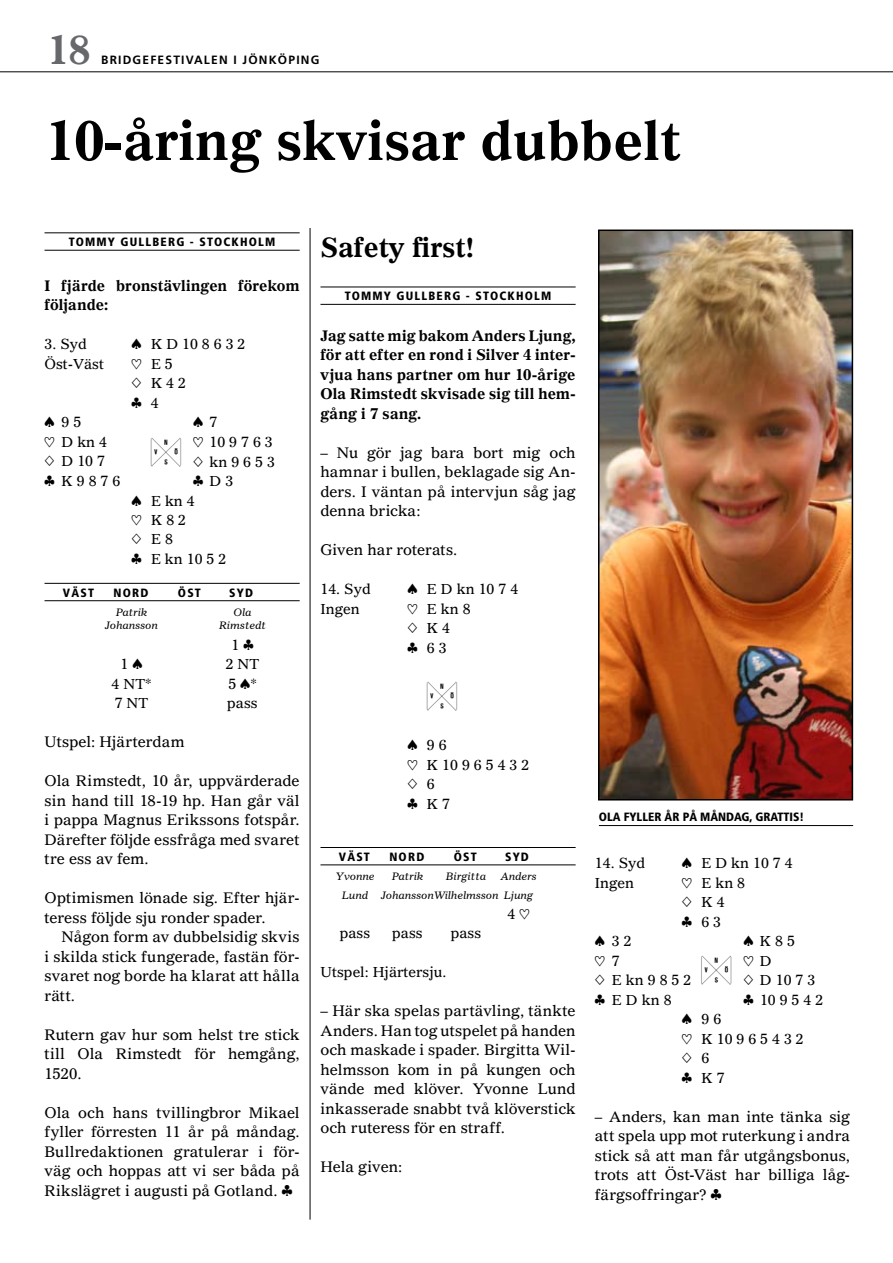
<style>
.page{position:relative;width:893px;height:1263px;background:#fff}
.page>*{position:absolute;margin:0;border:0;box-sizing:border-box;transform-origin:0 0}
.t1{font:700 54px "Gazette Bridge";color:#000}
.t2{font:40.5px "Gazette Bridge";color:#000}
.t3{font:700 39px "Gazette Bridge";color:#67686b}
.t4{font:700 27px "Gazette Bridge";color:#000}
.t5{font:15px/19.5px "Gazette Bridge";color:#000;text-align:justify}
.t6{font:700 15px/19.5px "Gazette Bridge";letter-spacing:.005em;color:#000;text-align:justify}
.t7{font:14.25px/19.5px "Gazette Bridge";color:#000}
.t8{font:900 condensed 12px "Frutiger";letter-spacing:.1em;color:#000}
.t9{font:700 12px "Frutiger";letter-spacing:.1em;color:#000}
.t10{font:italic 10.5px "Gazette LH";color:#000}
</style>
<div class="page">
<hr style="left:0;top:72px;width:893px;height:1px;background:#000">
<hr style="left:320px;top:287px;width:256px;height:1px;background:#000">
<hr style="left:320px;top:304px;width:256px;height:1px;background:#000">
<hr style="left:320px;top:847px;width:256px;height:1px;background:#000">
<hr style="left:320px;top:865px;width:256px;height:1px;background:#000">
<hr style="left:45px;top:233px;width:255px;height:1px;background:#000">
<hr style="left:45px;top:250px;width:255px;height:1px;background:#000">
<hr style="left:45px;top:583px;width:255px;height:1px;background:#000">
<hr style="left:45px;top:600px;width:255px;height:1px;background:#000">
<hr style="left:310px;top:228px;width:1px;height:992px;background:#000">
<img style="left:601px;top:233px;width:249px;height:564px">
<div style="left:598px;top:230px;width:255px;height:570px;border:2px solid #000"></div>
<hr style="left:599px;top:825px;width:254px;height:1px;background:#000">
<h3 class="t3" style="left:47px;top:26px;width:45px">18</h3>
<p class="t9" style="left:101px;top:53px;width:220px">BRIDGEFESTIVALEN I JÖNKÖPING</p>
<h1 class="t1" style="left:45px;top:106px;width:637px">10-åring skvisar dubbelt</h1>
<p class="t8" style="left:69px;top:235px;width:18px">TOMMY</p>
<p class="t8" style="left:121px;top:235px;width:18px">GULLBERG</p>
<p class="t8" style="left:190px;top:235px;width:26px">- STOC</p>
<p class="t8" style="left:232px;top:235px;width:18px">KHOLM</p>
<p class="t6" style="left:45px;top:276px;width:257px">I fjärde bronstävlingen förekom följande:</p>
<p class="t7" style="left:45px;top:334px;width:44px">3. Syd</p>
<p class="t7" style="left:132px;top:334px;width:115px">[ K D 10 8 6 3 2</p>
<p class="t7" style="left:45px;top:354px;width:61px">Öst-Väst</p>
<p class="t7" style="left:131px;top:354px;width:56px">] E 5 { K 4 2 } 4</p>
<p class="t7" style="left:44px;top:412px;width:38px">[ 9 5</p>
<p class="t7" style="left:193px;top:412px;width:26px">[ 7</p>
<p class="t7" style="left:44px;top:432px;width:64px">] D kn 4</p>
<p class="t7" style="left:193px;top:432px;width:81px">] 10 9 7 6 3</p>
<p class="t7" style="left:44px;top:451px;width:62px">{ D 10 7</p>
<h2 class="t2" style="left:151px;top:427px;width:31px">¤</h2>
<p class="t7" style="left:193px;top:451px;width:83px">{ kn 9 6 5 3</p>
<p class="t7" style="left:45px;top:471px;width:77px">} K 9 8 7 6</p>
<p class="t7" style="left:132px;top:471px;width:103px;text-indent:62px">} D 3 [ E kn 4<br>] K 8 2<br>{ E 8<br>} E kn 10 5 2</p>
<p class="t8" style="left:45px;top:585px;width:13px">VÄSTNORDÖSTSYD</p>
<p class="t10" style="left:116px;top:605px;width:33px">Patrik</p>
<p class="t10" style="left:234px;top:605px;width:19px">Ola</p>
<p class="t10" style="left:105px;top:619px;width:54px">Johansson</p>
<p class="t10" style="left:219px;top:619px;width:48px">Rimstedt</p>
<p class="t7" style="left:232px;top:635px;width:23px">1 }</p>
<p class="t7" style="left:121px;top:654px;width:23px">1 [</p>
<p class="t7" style="left:226px;top:654px;width:35px">2 NT</p>
<p class="t7" style="left:112px;top:674px;width:41px">4 NT*</p>
<p class="t7" style="left:228px;top:674px;width:30px">5 [*</p>
<p class="t7" style="left:115px;top:693px;width:35px">7 NT</p>
<p class="t7" style="left:227px;top:693px;width:32px">pass</p>
<p class="t5" style="left:45px;top:732px;width:142px">Utspel: Hjärterdam</p>
<p class="t5" style="left:45px;top:771px;width:257px">Ola Rimstedt, 10 år, uppvärderade sin hand till 18-19 hp. Han går väl i pappa Magnus Erikssons fotspår.<br>Därefter följde essfråga med svaret tre ess av fem.</p>
<p class="t5" style="left:45px;top:888px;width:257px">Optimismen lönade sig. Efter hjär&shy;teress följde sju ronder spader.</p>
<p class="t5" style="left:45px;top:927px;width:257px;text-indent:17px">Någon form av dubbelsidig skvis i skilda stick fungerade, fastän för&shy;svaret nog borde ha klarat att hålla rätt.</p>
<p class="t5" style="left:45px;top:1024px;width:257px">Rutern gav hur som helst tre stick till Ola Rimstedt för hemgång, 1520.</p>
<p class="t5" style="left:45px;top:1102px;width:257px">Ola och hans tvillingbror Mikael fyller förresten 11 år på måndag.<br>Bullredaktionen gratulerar i för&shy;väg och hoppas att vi ser båda på Rikslägret i augusti på Gotland. §</p>
<h3 class="t4" style="left:320px;top:230px;width:155px">Safety first!</h3>
<p class="t8" style="left:345px;top:289px;width:18px">TOMMY</p>
<p class="t8" style="left:397px;top:289px;width:18px">GULLBERG</p>
<p class="t8" style="left:466px;top:289px;width:26px">- STOC</p>
<p class="t8" style="left:507px;top:289px;width:18px">KHOLM</p>
<p class="t6" style="left:320px;top:325px;width:257px">Jag satte mig bakom Anders Ljung, för att efter en rond i Silver 4 inter&shy;vjua hans partner om hur 10-årige Ola Rimstedt skvisade sig till hem&shy;gång i 7 sang.</p>
<p class="t5" style="left:320px;top:442px;width:257px">– Nu gör jag bara bort mig och hamnar i bullen, beklagade sig An&shy;ders. I väntan på intervjun såg jag denna bricka:</p>
<p class="t5" style="left:320px;top:540px;width:138px">Given har roterats.</p>
<p class="t7" style="left:320px;top:579px;width:52px">14. Syd</p>
<p class="t7" style="left:407px;top:579px;width:112px">[ E D kn 10 7 4</p>
<p class="t7" style="left:320px;top:599px;width:41px">Ingen</p>
<p class="t7" style="left:407px;top:599px;width:65px">] E kn 8 { K 4<br>} 6 3</p>
<h2 class="t2" style="left:427px;top:671px;width:31px">¤</h2>
<p class="t7" style="left:407px;top:735px;width:123px">[ 9 6<br>] K 10 9 6 5 4 3 2 { 6<br>} K 7</p>
<p class="t8" style="left:339px;top:849px;width:21px">VÄSTNORDÖSTSYD</p>
<p class="t10" style="left:335px;top:869px;width:41px">Yvonne</p>
<p class="t10" style="left:392px;top:869px;width:33px">Patrik</p>
<p class="t10" style="left:446px;top:869px;width:42px">Birgitta</p>
<p class="t10" style="left:500px;top:869px;width:38px">Anders</p>
<p class="t10" style="left:342px;top:888px;width:28px">Lund</p>
<p class="t10" style="left:381px;top:888px;width:153px">Johansson Wilhelmsson Ljung</p>
<p class="t7" style="left:507px;top:904px;width:23px">4 ]</p>
<p class="t7" style="left:340px;top:923px;width:32px">pass</p>
<p class="t7" style="left:392px;top:923px;width:32px">pass</p>
<p class="t7" style="left:451px;top:923px;width:32px">pass</p>
<p class="t7" style="left:320px;top:962px;width:128px">Utspel: Hjärtersju.</p>
<p class="t5" style="left:320px;top:1001px;width:257px">– Här ska spelas partävling, tänkte Anders. Han tog utspelet på handen och maskade i spader. Birgitta Wil&shy;helmsson kom in på kungen och vände med klöver. Yvonne Lund inkasserade snabbt två klöverstick och ruteress för en straff.</p>
<p class="t5" style="left:320px;top:1157px;width:83px">Hela given:</p>
<p class="t8" style="left:599px;top:810px;width:32px">OLA FYLLER</p>
<p class="t8" style="left:665px;top:810px;width:63px">ÅR PÅ MÅNDAG</p>
<p class="t8" style="left:750px;top:810px;width:13px">, GRATTIS</p>
<p class="t8" style="left:800px;top:810px;width:6px">!</p>
<p class="t7" style="left:595px;top:853px;width:52px">14. Syd</p>
<p class="t7" style="left:682px;top:853px;width:112px">[ E D kn 10 7 4</p>
<p class="t7" style="left:595px;top:873px;width:41px">Ingen</p>
<p class="t7" style="left:682px;top:873px;width:65px">] E kn 8 { K 4<br>} 6 3</p>
<p class="t7" style="left:595px;top:931px;width:38px">[ 3 2</p>
<p class="t7" style="left:743px;top:931px;width:53px">[ K 8 5</p>
<p class="t7" style="left:595px;top:951px;width:26px">] 7</p>
<p class="t7" style="left:743px;top:951px;width:30px">] D</p>
<p class="t7" style="left:595px;top:970px;width:98px">{ E kn 9 8 5 2</p>
<h2 class="t2" style="left:701px;top:945px;width:31px">¤</h2>
<p class="t7" style="left:743px;top:970px;width:73px">{ D 10 7 3</p>
<p class="t7" style="left:595px;top:990px;width:78px">} E D kn 8</p>
<p class="t7" style="left:743px;top:990px;width:81px">} 10 9 5 4 2</p>
<p class="t7" style="left:682px;top:1009px;width:123px">[ 9 6<br>] K 10 9 6 5 4 3 2 { 6<br>} K 7</p>
<p class="t5" style="left:595px;top:1106px;width:257px">– Anders, kan man inte tänka sig att spela upp mot ruterkung i andra stick så att man får utgångsbonus, trots att Öst-Väst har billiga låg&shy;färgsoffringar? §</p>
</div>
